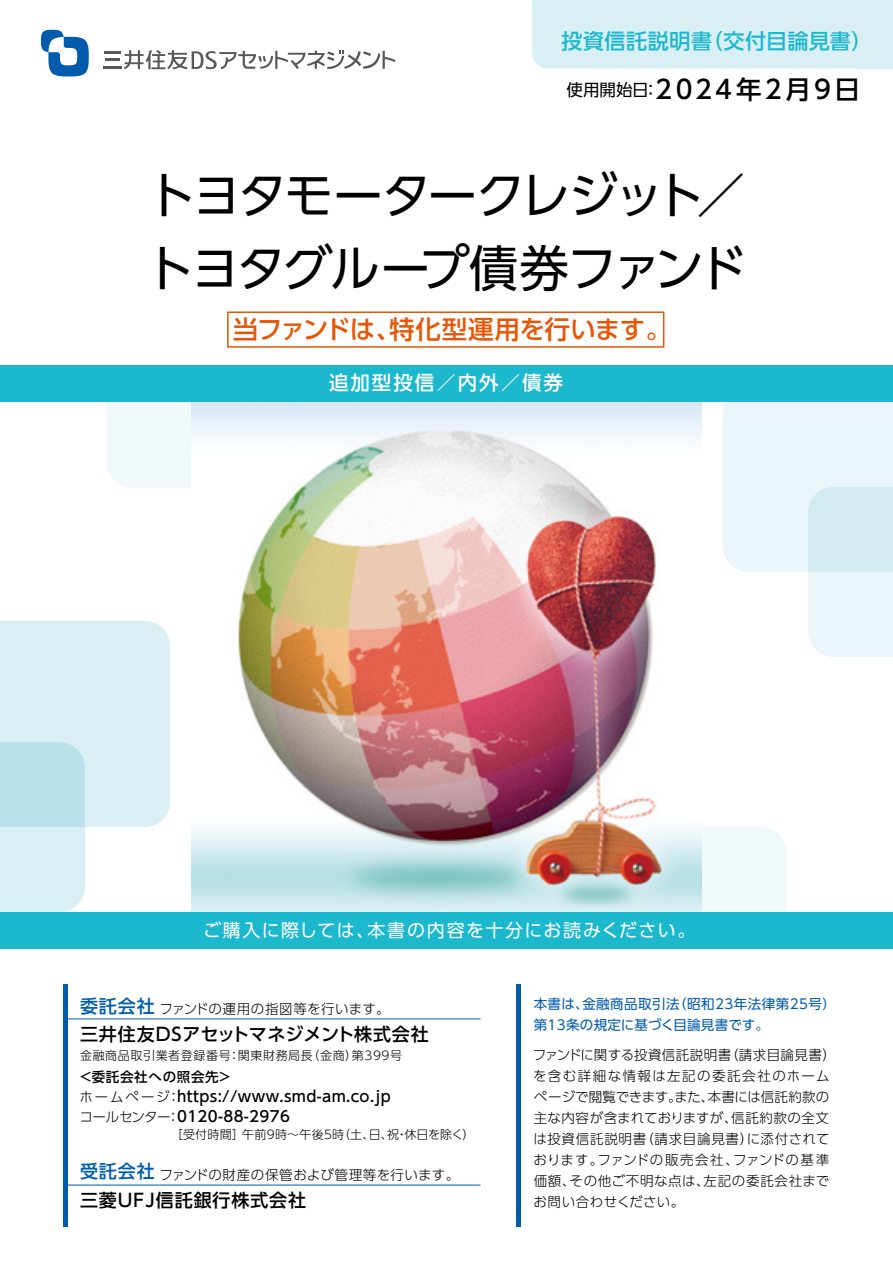
<style>
.page{position:relative;width:893px;height:1263px;background:#fff}
.page>*{position:absolute;margin:0;border:0;box-sizing:border-box;transform-origin:0 0}
.t1{font:49.5px/73.5px "UD Shin Go Pro";letter-spacing:-.07em;color:#000}
.t2{font:500 25.5px "UD Shin Go Pro";letter-spacing:-.025em;color:#ea5504}
.t3{font:500 25.5px "UD Shin Go Pro";letter-spacing:.135em;color:#000}
.t4{font:500 21px "UD Shin Go Pro";letter-spacing:.03em;color:#1bb8ce}
.t5{font:500 19.5px "UD Shin Go Pro";letter-spacing:.1em;color:#fff}
.t6{font:18px "UD Shin Go Pro";letter-spacing:.075em;color:#fff}
.t7{font:500 18px "UD Shin Go Pro";letter-spacing:.03em;color:#000}
.t8{font:500 18px "UD Shin Go Pro";letter-spacing:.05em;color:#000}
.t9{font:500 15px/20.2px "UD Shin Go Pro";letter-spacing:.025em;color:#000}
.t10{font:300 13.5px/21px "UD Shin Go Pro";letter-spacing:.035em;color:#000}
.t11{font:13.5px/21px "UD Shin Go Pro";letter-spacing:.03em;color:#005bac}
.t12{font:500 13.5px "UD Shin Go Pro";letter-spacing:.05em;color:#000}
.t13{font:300 12px "UD Shin Go Pro";letter-spacing:.05em;color:#000}
.t14{font:300 12px "UD Shin Go Pro";letter-spacing:.025em;color:#000}
.s1{font-weight:400;font-size:16.5px}
.s2{font-weight:500;font-size:18px;color:#005bac}
.s3{font-weight:300;font-size:13.5px}
</style>
<div class="page">
<div style="left:702px;top:827px;width:84px;height:85px;background:#f1f9fb"></div>
<div style="left:107px;top:402px;width:84px;height:86px;background:#f1f9fb"></div>
<svg style="left:723px;top:402px;width:170px;height:255px"></svg>
<svg style="left:0;top:621px;width:170px;height:291px"></svg>
<img style="left:191px;top:402px;width:511px;height:510px">
<div style="left:0;top:366px;width:893px;height:36px;background:#1bb8ce"></div>
<div style="left:0;top:912px;width:893px;height:36px;background:#1bb8ce"></div>
<hr style="left:516px;top:984px;width:4px;height:243px;background:#005bac">
<hr style="left:64px;top:984px;width:4px;height:243px;background:#005bac">
<hr style="left:64px;top:1018px;width:416px;height:1px;background:#005bac">
<hr style="left:64px;top:1185px;width:416px;height:1px;background:#005bac">
<div style="left:227px;top:311px;width:437px;height:37px;border:2px solid #ea5504"></div>
<div style="left:532px;top:9px;width:326px;height:59px;background:#daeff4"></div>
<div style="left:858px;top:0;width:35px;height:68px;background:#daeff4"></div>
<div style="left:532px;top:0;width:357px;height:9px;background:#daeff4"></div>
<svg style="left:41px;top:30px;width:48px;height:46px"></svg>
<svg style="left:103px;top:50px;width:292px;height:20px"></svg>
<h3 class="t4" style="left:561px;top:24px;width:312px">投資信託説明書（交付目論見書）</h3>
<h2 class="t3" style="left:567px;top:69px;width:295px"><span class="s1">使用開始日：</span>2024年2月9日</h2>
<h1 class="t1" style="left:145px;top:156px;width:604px">トヨタモータークレジット／トヨタグループ債券ファンド</h1>
<h2 class="t2" style="left:233px;top:309px;width:440px">当ファンドは、特化型運用を行います。</h2>
<h3 class="t5" style="left:329px;top:366px;width:235px">追加型投信／内外／債券</h3>
<h3 class="t6" style="left:203px;top:915px;width:494px">ご購入に際しては、本書の内容を十分にお読みください。</h3>
<p class="t10" style="left:80px;top:998px;width:311px"><span class="s2">委託会社</span>ファンドの運用の指図等を行います。</p>
<h3 class="t7" style="left:80px;top:1019px;width:350px">三井住友DSアセットマネジメント株式会社</h3>
<p class="t13" style="left:80px;top:1045px;width:323px">金融商品取引業者登録番号：関東財務局長（金商）第399号</p>
<p class="t12" style="left:79px;top:1066px;width:154px">＜委託会社への照会先＞</p>
<p class="t9" style="left:79px;top:1086px;width:313px"><span class="s3">ホームページ：</span>https://www.smd-am.co.jp<span class="s3">コールセンター：</span>0120-88-2976</p>
<p class="t14" style="left:171px;top:1125px;width:305px">［受付時間］午前9時～午後5時（土、日、祝・休日を除く）</p>
<p class="t10" style="left:80px;top:1163px;width:381px"><span class="s2">受託会社</span>ファンドの財産の保管および管理等を行います。</p>
<h3 class="t8" style="left:80px;top:1185px;width:228px">三菱ＵＦＪ信託銀行株式会社</h3>
<p class="t11" style="left:534px;top:992px;width:304px">本書は、金融商品取引法（昭和23年法律第25号）第13条の規定に基づく目論見書です。</p>
<p class="t10" style="left:533px;top:1043px;width:304px">ファンドに関する投資信託説明書（請求目論見書）を含む詳細な情報は左記の委託会社のホームページで閲覧できます。また、本書には信託約款の主な内容が含まれておりますが、信託約款の全文は投資信託説明書（請求目論見書）に添付されております。ファンドの販売会社、ファンドの基準価額、その他ご不明な点は、左記の委託会社までお問い合わせください。</p>
</div>
